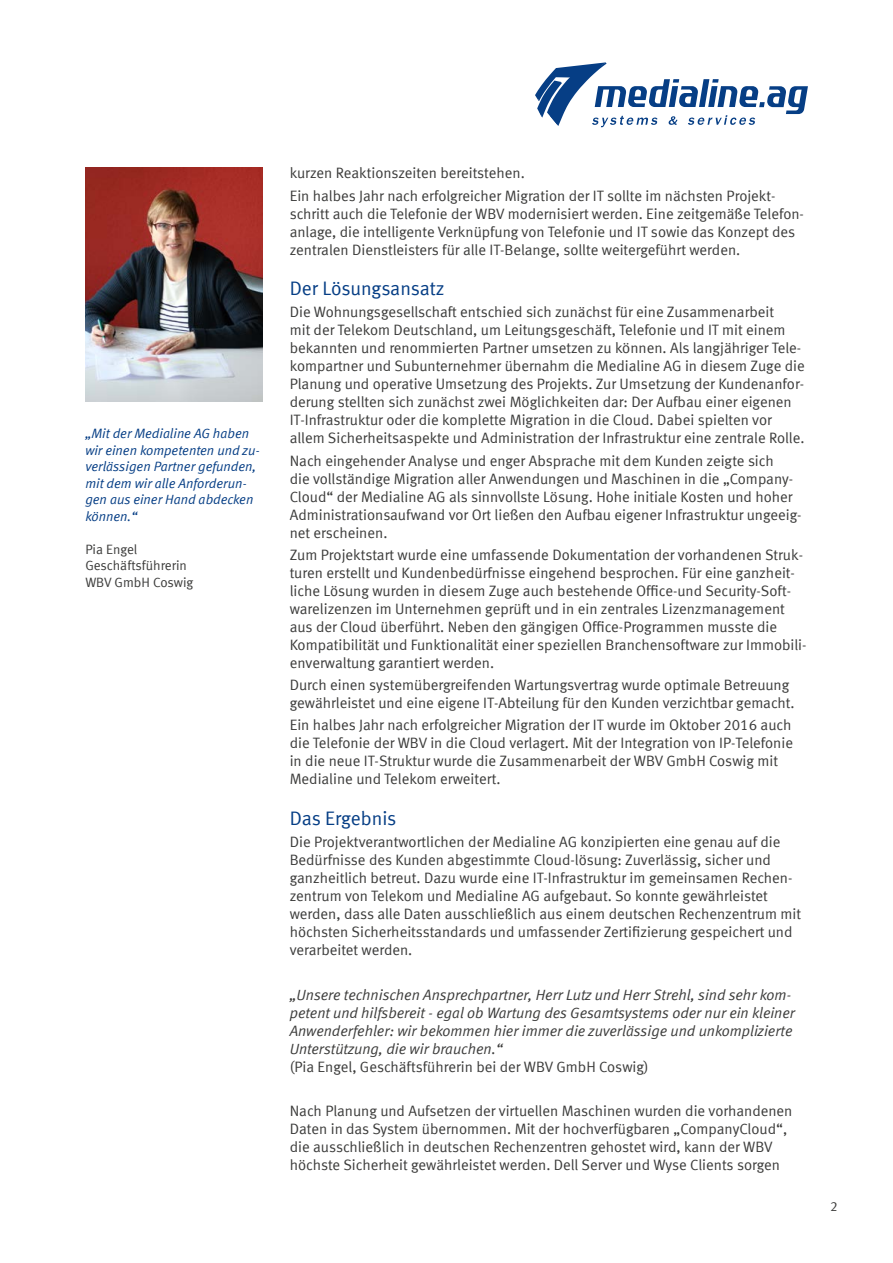
<style>
.page{position:relative;width:893px;height:1263px;background:#fff}
.page>*{position:absolute;margin:0;border:0;box-sizing:border-box;transform-origin:0 0}
.t1{font:19.5px "Meta Normal LF";letter-spacing:-.005em;color:#063e85}
.t2{font:15px/18px "Meta Normal LF";color:#3c3c3b}
.t3{font:italic 15px/18px "Meta Normal";color:#3c3c3b}
.t4{font:italic 13.5px/16.5px "Meta Normal";color:#063e85}
.t5{font:13.5px/16.5px "Meta Normal LF";color:#3c3c3b}
</style>
<div class="page">
<svg style="left:535px;top:62px;width:273px;height:65px"></svg>
<img style="left:85px;top:168px;width:177px;height:234px">
<p class="t4" style="left:85px;top:425px;width:176px">„Mit der Medialine AG haben wir einen kompetenten und zu&shy;verlässigen Partner gefunden, mit dem wir alle Anforderun&shy;gen aus einer Hand abdecken können.“</p>
<p class="t5" style="left:85px;top:540px;width:109px">Pia Engel<br>Geschäftsführerin<br>WBV GmbH Coswig</p>
<p class="t2" style="left:290px;top:162px;width:487px;line-height:22.2px">kurzen Reaktionszeiten bereitstehen.<br>Ein halbes Jahr nach erfolgreicher Migration der IT sollte im nächsten Projekt-</p>
<p class="t2" style="left:290px;top:204px;width:516px">schritt auch die Telefonie der WBV modernisiert werden. Eine zeitgemäße Telefon&shy;anlage, die intelligente Verknüpfung von Telefonie und IT sowie das Konzept des zentralen Dienstleisters für alle IT-Belange, sollte weitergeführt werden.</p>
<h1 class="t1" style="left:290px;top:277px;width:156px">Der Lösungsansatz</h1>
<p class="t2" style="left:290px;top:303px;width:517px">Die Wohnungsgesellschaft entschied sich zunächst für eine Zusammenarbeit<br>mit der Telekom Deutschland, um Leitungsgeschäft, Telefonie und IT mit einem bekannten und renommierten Partner umsetzen zu können. Als langjähriger Tele&shy;kompartner und Subunternehmer übernahm die Medialine AG in diesem Zuge die Planung und operative Umsetzung des Projekts. Zur Umsetzung der Kundenanfor&shy;derung stellten sich zunächst zwei Möglichkeiten dar: Der Aufbau einer eigenen IT-Infrastruktur oder die komplette Migration in die Cloud. Dabei spielten vor allem Sicherheitsaspekte und Administration der Infrastruktur eine zentrale Rolle.</p>
<p class="t2" style="left:290px;top:451px;width:513px">Nach eingehender Analyse und enger Absprache mit dem Kunden zeigte sich<br>die vollständige Migration aller Anwendungen und Maschinen in die „Company-Cloud“ der Medialine AG als sinnvollste Lösung. Hohe initiale Kosten und hoher Administrationsaufwand vor Ort ließen den Aufbau eigener Infrastruktur ungeeig&shy;net erscheinen.</p>
<p class="t2" style="left:290px;top:545px;width:518px">Zum Projektstart wurde eine umfassende Dokumentation der vorhandenen Struk&shy;turen erstellt und Kundenbedürfnisse eingehend besprochen. Für eine ganzheit&shy;liche Lösung wurden in diesem Zuge auch bestehende Office-und Security-Soft&shy;warelizenzen im Unternehmen geprüft und in ein zentrales Lizenzmanagement aus der Cloud überführt. Neben den gängigen Office-Programmen musste die Kompatibilität und Funktionalität einer speziellen Branchensoftware zur Immobili&shy;enverwaltung garantiert werden.</p>
<p class="t2" style="left:290px;top:676px;width:506px">Durch einen systemübergreifenden Wartungsvertrag wurde optimale Betreuung gewährleistet und eine eigene IT-Abteilung für den Kunden verzichtbar gemacht.</p>
<p class="t2" style="left:290px;top:716px;width:505px">Ein halbes Jahr nach erfolgreicher Migration der IT wurde im Oktober 2016 auch die Telefonie der WBV in die Cloud verlagert. Mit der Integration von IP-Telefonie in die neue IT-Struktur wurde die Zusammenarbeit der WBV GmbH Coswig mit Medialine und Telekom erweitert.</p>
<h1 class="t1" style="left:290px;top:807px;width:108px">Das Ergebnis</h1>
<p class="t2" style="left:290px;top:833px;width:513px">Die Projektverantwortlichen der Medialine AG konzipierten eine genau auf die Bedürfnisse des Kunden abgestimmte Cloud-lösung: Zuverlässig, sicher und ganzheitlich betreut. Dazu wurde eine IT-Infrastruktur im gemeinsamen Rechen&shy;zentrum von Telekom und Medialine AG aufgebaut. So konnte gewährleistet werden, dass alle Daten ausschließlich aus einem deutschen Rechenzentrum mit höchsten Sicherheitsstandards und umfassender Zertifizierung gespeichert und verarbeitet werden.</p>
<p class="t3" style="left:290px;top:985px;width:507px">„Unsere technischen Ansprechpartner, Herr Lutz und Herr Strehl, sind sehr kom&shy;petent und hilfsbereit - egal ob Wartung des Gesamtsystems oder nur ein kleiner Anwenderfehler: wir bekommen hier immer die zuverlässige und unkomplizierte Unterstützung, die wir brauchen.“</p>
<p class="t2" style="left:290px;top:1057px;width:360px">(Pia Engel, Geschäftsführerin bei der WBV GmbH Coswig)</p>
<p class="t2" style="left:290px;top:1102px;width:504px">Nach Planung und Aufsetzen der virtuellen Maschinen wurden die vorhandenen Daten in das System übernommen. Mit der hochverfügbaren „CompanyCloud“, die ausschließlich in deutschen Rechenzentren gehostet wird, kann der WBV höchste Sicherheit gewährleistet werden. Dell Server und Wyse Clients sorgen</p>
<p class="t5" style="left:830px;top:1198px;width:9px">2</p>
</div>
